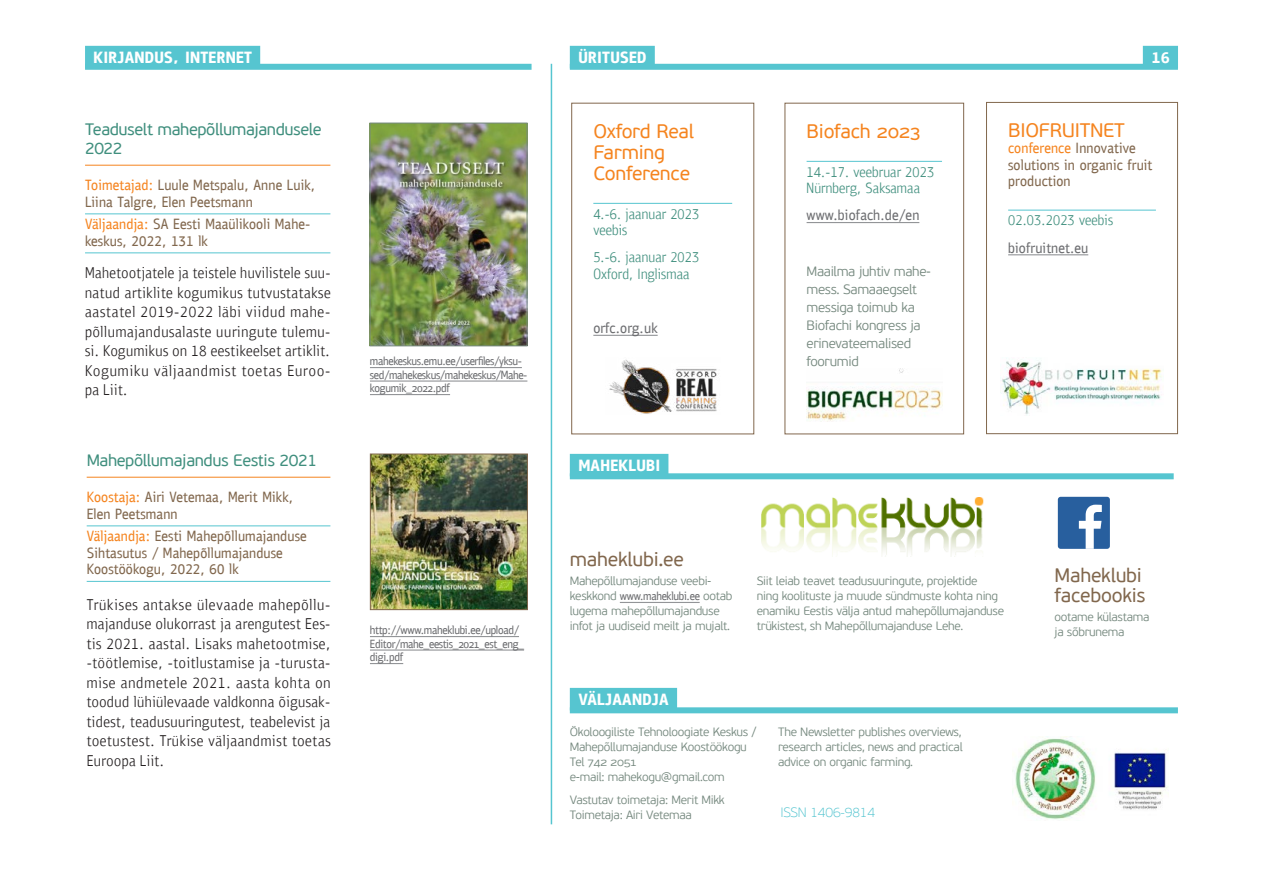
<style>
.page{position:relative;width:1263px;height:893px;background:#fff}
.page>*{position:absolute;margin:0;border:0;box-sizing:border-box;transform-origin:0 0}
.t1{font:19.5px/21px "PF Beau Sans Pro";letter-spacing:-.015em;color:#f5841f}
.t2{font:19.5px/19.5px "PF Beau Sans Pro";letter-spacing:-.015em;color:#81674d}
.t3{font:16.5px/19.5px "PF Beau Sans Pro";letter-spacing:-.025em;color:#408f7e}
.t4{font:300 15.75px "PF Bulletin Sans Pro";color:#231f20}
.t5{font:15px "PF Bulletin Sans Pro";color:#81674d}
.t6{font:15px "PF Bulletin Sans Pro";color:#f5841f}
.t7{font:15px "PF Bulletin Sans Pro";color:#6d6e71}
.t8{font:300 15px "PF Bulletin Sans Pro";color:#408f7e}
.t9{font:300 13.5px/18px "PF Beau Sans Pro";letter-spacing:-.025em;color:#76897f}
.t10{font:100 13.5px "PF Beau Sans Pro";letter-spacing:-.015em;color:#56c5d0}
.t11{font:300 12px/15px "PF Beau Sans Pro";letter-spacing:-.025em;color:#76897f}
.t12{font:12px "PF Bulletin Sans Pro";color:#6d6e71}
.s1{color:#81674d}
</style>
<div class="page">
<div style="left:570px;top:46px;width:85px;height:22px;background:#56c5d0"></div>
<div style="left:570px;top:454px;width:98px;height:22px;background:#56c5d0"></div>
<div style="left:85px;top:46px;width:175px;height:22px;background:#56c5d0"></div>
<div style="left:570px;top:688px;width:107px;height:22px;background:#56c5d0"></div>
<div style="left:570px;top:64px;width:608px;height:6px;background:#56c5d0"></div>
<div style="left:570px;top:473px;width:604px;height:6px;background:#56c5d0"></div>
<div style="left:85px;top:64px;width:446px;height:6px;background:#56c5d0"></div>
<div style="left:570px;top:707px;width:608px;height:6px;background:#56c5d0"></div>
<hr style="left:551px;top:64px;width:1px;height:760px;background:#56c5d0">
<img style="left:761px;top:498px;width:223px;height:58px">
<div style="left:1058px;top:497px;width:52px;height:52px;background:#285f9e;border-radius:3px"></div>
<svg style="left:1079px;top:505px;width:23px;height:44px"></svg>
<img style="left:1012px;top:737px;width:156px;height:82px">
<hr style="left:620px;top:602px;width:80px;height:1px;background:#939598">
<div style="left:1143px;top:46px;width:35px;height:22px;background:#56c5d0"></div>
<hr style="left:1008px;top:210px;width:148px;height:1px;background:#56c5d0">
<hr style="left:1008px;top:254px;width:80px;height:1px;background:#939598">
<div style="left:986px;top:102px;width:192px;height:332px;border:1px solid #81674d"></div>
<hr style="left:806px;top:161px;width:136px;height:1px;background:#56c5d0">
<hr style="left:806px;top:222px;width:113px;height:1px;background:#939598">
<div style="left:784px;top:103px;width:180px;height:331px;border:1px solid #81674d"></div>
<hr style="left:593px;top:203px;width:139px;height:1px;background:#56c5d0">
<hr style="left:593px;top:335px;width:65px;height:1px;background:#939598">
<div style="left:571px;top:103px;width:183px;height:331px;border:1px solid #81674d"></div>
<hr style="left:87px;top:477px;width:243px;height:1px;background:#f5841f">
<hr style="left:87px;top:525px;width:243px;height:1px;background:#56c5d0">
<hr style="left:87px;top:581px;width:243px;height:1px;background:#56c5d0">
<hr style="left:85px;top:165px;width:245px;height:1px;background:#f5841f">
<hr style="left:85px;top:213px;width:245px;height:1px;background:#56c5d0">
<hr style="left:85px;top:252px;width:245px;height:1px;background:#56c5d0">
<img style="left:372px;top:125px;width:153px;height:219px">
<div style="left:370px;top:123px;width:157px;height:223px;border:1px solid #76897f"></div>
<img style="left:372px;top:456px;width:154px;height:152px">
<div style="left:370px;top:454px;width:158px;height:156px;border:1px solid #81674d"></div>
<img style="left:609px;top:360px;width:108px;height:54px">
<img style="left:806px;top:369px;width:136px;height:53px">
<img style="left:1000px;top:361px;width:162px;height:54px">
<svg style="left:628px;top:334px;width:15px;height:2px"></svg>
<svg style="left:370px;top:636px;width:154px;height:28px"></svg>
<svg style="left:370px;top:367px;width:157px;height:28px"></svg>
<h2 class="t3" style="left:85px;top:120px;width:238px">Teaduselt mahepõllumajandusele<br>2022</h2>
<p class="t5" style="left:164px;top:176px;width:19px">◆◆●</p>
<p class="t5" style="left:210px;top:176px;width:92px">▼▲ ●◆ ■■ ◆</p>
<p class="t5" style="left:211px;top:193px;width:44px">▼▲ ■■</p>
<p class="t5" style="left:229px;top:215px;width:39px">✓● □□●</p>
<p class="t5" style="left:98px;top:232px;width:26px">▲ ◆▲</p>
<h3 class="t4" style="left:117px;top:264px;width:52px">▼□□▼ ▼ ●</h3>
<h3 class="t4" style="left:193px;top:264px;width:134px">▼ ▲▼ ● ◆❖●▲▼ ● ▲◆◆</h3>
<h3 class="t4" style="left:85px;top:283px;width:29px">■ ▼◆</h3>
<h3 class="t4" style="left:137px;top:283px;width:71px">▼ ●▼ □◆</h3>
<h3 class="t4" style="left:230px;top:283px;width:95px">◆▲ ▼◆▼❖◆▲▼ ▼ ▲</h3>
<h3 class="t4" style="left:100px;top:303px;width:37px">▲▼▼●</h3>
<h3 class="t4" style="left:218px;top:303px;width:60px">● ❖ ◆</h3>
<h3 class="t4" style="left:101px;top:322px;width:16px">●●◆</h3>
<h3 class="t4" style="left:146px;top:322px;width:180px">■ ◆▲ ● ▲▼ ◆◆ ■ ◆▼ ▼◆● ◆</h3>
<h3 class="t4" style="left:85px;top:342px;width:50px">▲ □ ◆</h3>
<h3 class="t4" style="left:156px;top:342px;width:33px">◆▲ □■</h3>
<h3 class="t4" style="left:260px;top:342px;width:66px">●▲▼ ▼ ●▼</h3>
<h3 class="t4" style="left:142px;top:361px;width:32px">◆ ❖ ●</h3>
<h3 class="t4" style="left:193px;top:361px;width:133px">■ ▲▼ ▼□▼▲ ◆□□</h3>
<h2 class="t3" style="left:87px;top:451px;width:232px">Mahepõllumajandus Eestis 2021</h2>
<p class="t6" style="left:94px;top:488px;width:26px">□□▲▼</p>
<p class="t5" style="left:135px;top:505px;width:44px">▼▲ ■■</p>
<p class="t5" style="left:231px;top:527px;width:15px">●●◆</p>
<p class="t5" style="left:273px;top:527px;width:28px">■ ◆▲</p>
<p class="t5" style="left:105px;top:544px;width:43px">▼ ▲◆▼◆▲</p>
<p class="t5" style="left:208px;top:544px;width:15px">●●◆</p>
<p class="t5" style="left:249px;top:544px;width:28px">■ ◆▲</p>
<p class="t5" style="left:94px;top:560px;width:26px">□□▲▼</p>
<p class="t5" style="left:229px;top:560px;width:5px">●</p>
<h3 class="t4" style="left:99px;top:595px;width:125px">✓ ▲▲ ■▼ ▲ ✓●❖</h3>
<h3 class="t4" style="left:310px;top:595px;width:16px">●●◆</h3>
<h3 class="t4" style="left:116px;top:615px;width:101px">■ ◆▲ □●◆ □ ▲▼</h3>
<h3 class="t4" style="left:255px;top:615px;width:71px">■ ◆▼ ▲▼ ▲</h3>
<h3 class="t4" style="left:164px;top:634px;width:23px">▲▼ ●</h3>
<h3 class="t4" style="left:271px;top:634px;width:49px">▼□□▼ ▲</h3>
<h3 class="t4" style="left:93px;top:654px;width:31px">▼ ▼●</h3>
<h3 class="t4" style="left:145px;top:654px;width:74px">▲ ▼□ ▼●◆▲▼</h3>
<h3 class="t4" style="left:242px;top:654px;width:77px">▲ ▼◆ ◆▲▼</h3>
<h3 class="t4" style="left:282px;top:673px;width:50px">□ ▼ □■</h3>
<h3 class="t4" style="left:87px;top:693px;width:95px">▼□□ ◆ ●✓ ✓● ❖</h3>
<h3 class="t4" style="left:214px;top:693px;width:55px">❖ ● □■■</h3>
<h3 class="t4" style="left:87px;top:712px;width:50px">▼ ▲▼ ▼</h3>
<h3 class="t4" style="left:157px;top:712px;width:99px">◆▲◆◆ ■ ◆▼ ▲▼ ▼</h3>
<h3 class="t4" style="left:284px;top:712px;width:33px">● ❖▲▼</h3>
<h3 class="t4" style="left:87px;top:732px;width:65px">▼□ ▼◆▲▼ ▲▼</h3>
<h3 class="t4" style="left:172px;top:732px;width:82px">✓▲ ❖● ■</h3>
<h3 class="t4" style="left:276px;top:732px;width:56px">▲▼ ▼□ ▼ ▲</h3>
<h3 class="t4" style="left:94px;top:751px;width:29px">◆ □□</h3>
<p class="t12" style="left:403px;top:354px;width:20px">▲ ◆▲</p>
<p class="t12" style="left:437px;top:354px;width:82px">◆ ◆▲ ●▲ ▲◆</p>
<p class="t12" style="left:422px;top:368px;width:20px">▲ ◆▲</p>
<p class="t12" style="left:478px;top:368px;width:20px">▲ ◆▲</p>
<h1 class="t1" style="left:593px;top:121px;width:102px">Oxford Real<br>Farming<br>Conference</h1>
<p class="t8" style="left:611px;top:265px;width:57px">□ ■●▲</p>
<p class="t7" style="left:593px;top:319px;width:59px">□□◆</p>
<h1 class="t1" style="left:806px;top:121px;width:116px">Biofach 2023</h1>
<p class="t7" style="left:912px;top:207px;width:9px">■</p>
<p class="t9" style="left:806px;top:263px;width:126px">Maailma juhtiv mahe&shy;mess. Samaaegselt messiga toimub ka<br>Biofachi kongress ja erinevateemalised foorumid</p>
<h1 class="t1" style="left:1008px;top:120px;width:118px">BIOFRUITNET</h1>
<p class="t6" style="left:1051px;top:140px;width:79px">■ <span class="s1">■■□❖ ▼ ❖</span></p>
<p class="t5" style="left:1008px;top:156px;width:80px">▲□●◆▼ □■▲ ■ □</p>
<p class="t5" style="left:1106px;top:156px;width:48px">■ ◆ ▼</p>
<p class="t5" style="left:1020px;top:173px;width:52px">□◆▼□■</p>
<p class="t8" style="left:1034px;top:212px;width:52px">✓ ✓ ❖</p>
<p class="t7" style="left:1019px;top:239px;width:71px">□ ◆▼■▼ ◆</p>
<p class="t12" style="left:485px;top:623px;width:20px">◆ ●□</p>
<p class="t12" style="left:439px;top:637px;width:16px">▲▼▲</p>
<p class="t12" style="left:489px;top:637px;width:25px">▲▼ ■</p>
<h1 class="t2" style="left:570px;top:550px;width:116px">maheklubi.ee</h1>
<p class="t11" style="left:570px;top:574px;width:143px">Mahepõllumajanduse veebi&shy;keskkond</p>
<p class="t11" style="left:570px;top:589px;width:164px;text-indent:133px">ootab lugema mahepõllumajanduse infot ja uudiseid meilt ja mujalt.</p>
<p class="t11" style="left:757px;top:574px;width:249px">Siit leiab teavet teadusuuringute, projektide<br>ning koolituste ja muude sündmuste kohta ning enamiku Eestis välja antud mahepõllumajanduse trükistest, sh Mahepõllumajanduse Lehe.</p>
<p class="t11" style="left:570px;top:724px;width:188px">Ökoloogiliste Tehnoloogiate Keskus /<br>Mahepõllumajanduse Koostöökogu<br>Tel 742 2051<br>e-mail: mahekogu@gmail.com</p>
<p class="t11" style="left:570px;top:793px;width:156px">Vastutav toimetaja: Merit Mikk<br>Toimetaja: Airi Vetemaa</p>
<p class="t11" style="left:778px;top:724px;width:186px;text-align:justify">The Newsletter publishes overviews, research articles, news and practical advice on organic farming.</p>
<p class="t10" style="left:780px;top:804px;width:96px">ISSN 1406-9814</p>
<h1 class="t2" style="left:1054px;top:566px;width:92px">Maheklubi facebookis</h1>
<p class="t11" style="left:1054px;top:610px;width:96px">ootame külastama ja sõbrunema</p>
</div>
